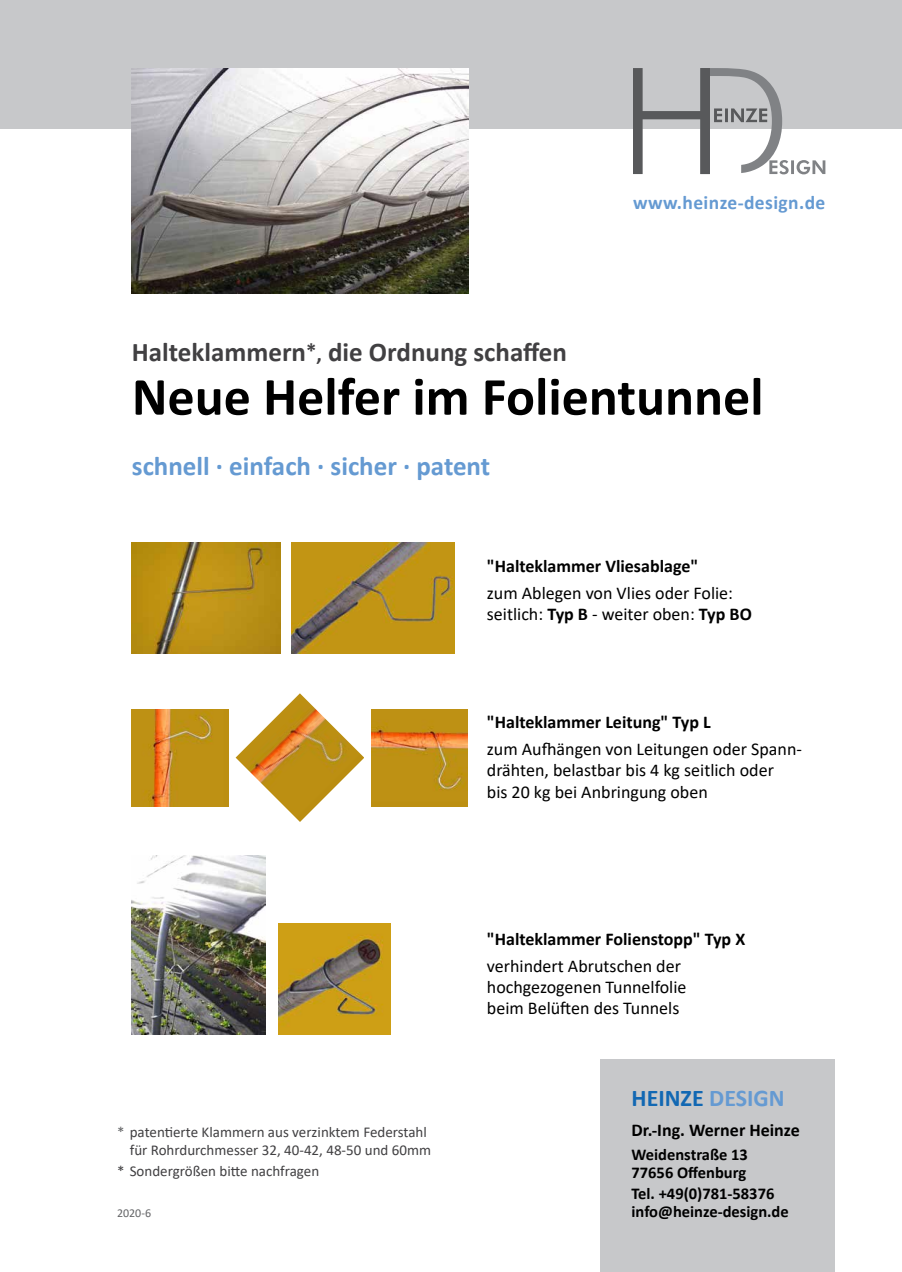
<style>
.page{position:relative;width:902px;height:1272px;background:#fff}
.page>*{position:absolute;margin:0;border:0;box-sizing:border-box;transform-origin:0 0}
.t1{font:700 54px "Calibri";color:#000}
.t2{font:700 27px "Calibri";color:#414042}
.t3{font:700 27px "Calibri";color:#659ad2}
.t4{font:700 24px "Calibri";color:#1268b3}
.t5{font:700 19.5px "Calibri";letter-spacing:.02em;color:#659ad2}
.t6{font:18px/21.3px "Calibri";color:#000}
.t7{font:700 18px "Calibri";color:#000}
.t8{font:700 16.5px/18px "Calibri";color:#000}
.t9{font:15px/18px "Calibri";color:#414042;text-align:right}
.t10{font:12px "Calibri";color:#636466}
.s1{font-size:21px}
.s2{font-weight:700}
.s3{color:#636466}
.s4{color:#659ad2}
</style>
<div class="page">
<div style="left:0;top:0;width:901px;height:128px;background:#c7c8ca"></div>
<img style="left:132px;top:68px;width:336px;height:226px">
<div style="left:600px;top:1059px;width:234px;height:212px;background:#c7c8ca"></div>
<img style="left:132px;top:542px;width:149px;height:112px">
<img style="left:291px;top:542px;width:164px;height:112px">
<img style="left:132px;top:709px;width:97px;height:97px">
<img style="left:235px;top:693px;width:129px;height:129px">
<img style="left:371px;top:709px;width:97px;height:97px">
<img style="left:132px;top:856px;width:133px;height:178px">
<img style="left:279px;top:923px;width:111px;height:111px">
<svg style="left:633px;top:68px;width:192px;height:106px"></svg>
<p class="t5" style="left:633px;top:189px;width:194px">www.heinze-design.de</p>
<h2 class="t2" style="left:132px;top:332px;width:436px">Halteklammern<span class="s1">*,</span> die Ordnung schaffen</h2>
<h1 class="t1" style="left:132px;top:358px;width:633px">Neue Helfer im Folientunnel</h1>
<h2 class="t3" style="left:132px;top:446px;width:360px">schnell · einfach · sicher · patent</h2>
<p class="t7" style="left:487px;top:553px;width:213px">"Halteklammer Vliesablage"</p>
<p class="t6" style="left:487px;top:581px;width:266px">zum Ablegen von Vlies oder Folie: seitlich: <span class="s2">Typ B</span> - weiter oben: <span class="s2">Typ BO</span></p>
<p class="t7" style="left:487px;top:709px;width:225px">"Halteklammer Leitung" Typ L</p>
<p class="t6" style="left:487px;top:737px;width:316px">zum Aufhängen von Leitungen oder Spann&shy;drähten, belastbar bis 4 kg seitlich oder<br>bis 20 kg bei Anbringung oben</p>
<p class="t9" style="left:117px;top:1122px;width:315px"><span class="s3">*</span> patentierte Klammern aus verzinktem Federstahl für Rohrdurchmesser 32, 40-42, 48-50 und 60mm</p>
<p class="t9" style="left:117px;top:1161px;width:204px">* Sondergrößen bitte nachfragen</p>
<p class="t10" style="left:117px;top:1204px;width:36px">2020-6</p>
<p class="t7" style="left:487px;top:926px;width:260px">"Halteklammer Folienstopp" Typ X</p>
<p class="t6" style="left:487px;top:955px;width:201px">verhindert Abrutschen der hochgezogenen Tunnelfolie beim Belüften des Tunnels</p>
<h3 class="t4" style="left:631px;top:1080px;width:155px">HEINZE <span class="s4">DESIGN</span></h3>
<p class="t7" style="left:631px;top:1116px;width:170px">Dr.-Ing. Werner Heinze</p>
<p class="t8" style="left:631px;top:1144px;width:118px">Weidenstraße 13<br>77656 Offenburg</p>
<p class="t8" style="left:631px;top:1183px;width:159px">Tel. +49(0)781-58376 info@heinze-design.de</p>
</div>
